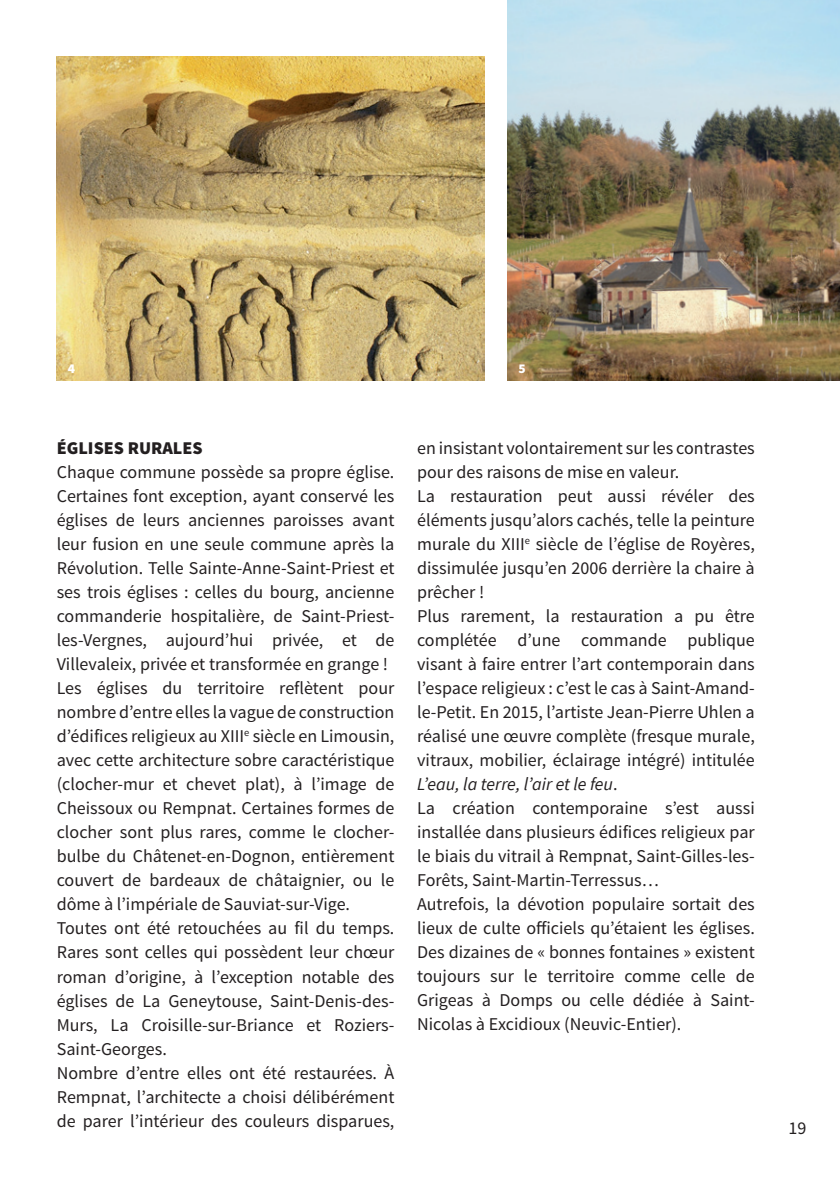
<style>
.page{position:relative;width:840px;height:1191px;background:#fff}
.page>*{position:absolute;margin:0;border:0;box-sizing:border-box;transform-origin:0 0}
.t1{font:18px/24px "Source Sans Pro";color:#231f20}
.t2{font:900 18px "Source Sans Pro";color:#231f20}
.t3{font:900 13.4px "Source Sans Pro";color:#fff}
.s1{font-style:italic}
</style>
<div class="page">
<img style="left:507px;top:0;width:332px;height:381px">
<img style="left:57px;top:57px;width:427px;height:324px">
<p class="t3" style="left:68px;top:360px;width:9px">4</p>
<p class="t3" style="left:518px;top:360px;width:9px">5</p>
<p class="t2" style="left:57px;top:436px;width:147px">ÉGLISES RURALES</p>
<p class="t1" style="left:57px;top:461px;width:339px">Chaque commune possède sa propre église.<br>Certaines font exception, ayant conservé les églises de leurs anciennes paroisses avant leur fusion en une seule commune après la Révolution. Telle Sainte-Anne-Saint-Priest et ses trois églises : celles du bourg, ancienne commanderie hospitalière, de Saint-Priest&shy;les-Vergnes, aujourd’hui privée, et de Villevaleix, privée et transformée en grange !<br>Les églises du territoire reflètent pour nombre d’entre elles la vague de construction d’édifices religieux au XIII<sup>e</sup> siècle en Limousin, avec cette architecture sobre caractéristique (clocher-mur et chevet plat), à l’image de Cheissoux ou Rempnat. Certaines formes de clocher sont plus rares, comme le clocher&shy;bulbe du Châtenet-en-Dognon, entièrement couvert de bardeaux de châtaignier, ou le dôme à l’impériale de Sauviat-sur-Vige.<br>Toutes ont été retouchées au fil du temps.<br>Rares sont celles qui possèdent leur chœur roman d’origine, à l’exception notable des églises de La Geneytouse, Saint-Denis-des-Murs, La Croisille-sur-Briance et Roziers-Saint-Georges.<br>Nombre d’entre elles ont été restaurées. À Rempnat, l’architecte a choisi délibérément de parer l’intérieur des couleurs disparues,</p>
<p class="t1" style="left:417px;top:436px;width:339px">en insistant volontairement sur les contrastes pour des raisons de mise en valeur.<br>La restauration peut aussi révéler des éléments jusqu’alors cachés, telle la peinture murale du XIII<sup>e</sup> siècle de l’église de Royères, dissimulée jusqu’en 2006 derrière la chaire à prêcher !<br>Plus rarement, la restauration a pu être complétée d’une commande publique visant à faire entrer l’art contemporain dans l’espace religieux : c’est le cas à Saint-Amand&shy;le-Petit. En 2015, l’artiste Jean-Pierre Uhlen a réalisé une œuvre complète (fresque murale, vitraux, mobilier, éclairage intégré) intitulée <span class="s1">L’eau, la terre, l’air et le feu</span>.<br>La création contemporaine s’est aussi installée dans plusieurs édifices religieux par le biais du vitrail à Rempnat, Saint-Gilles-les-Forêts, Saint-Martin-Terressus…<br>Autrefois, la dévotion populaire sortait des lieux de culte officiels qu’étaient les églises.<br>Des dizaines de « bonnes fontaines » existent toujours sur le territoire comme celle de Grigeas à Domps ou celle dédiée à Saint-Nicolas à Excidioux (Neuvic-Entier).</p>
<p class="t1" style="left:787px;top:1116px;width:20px">19</p>
</div>
